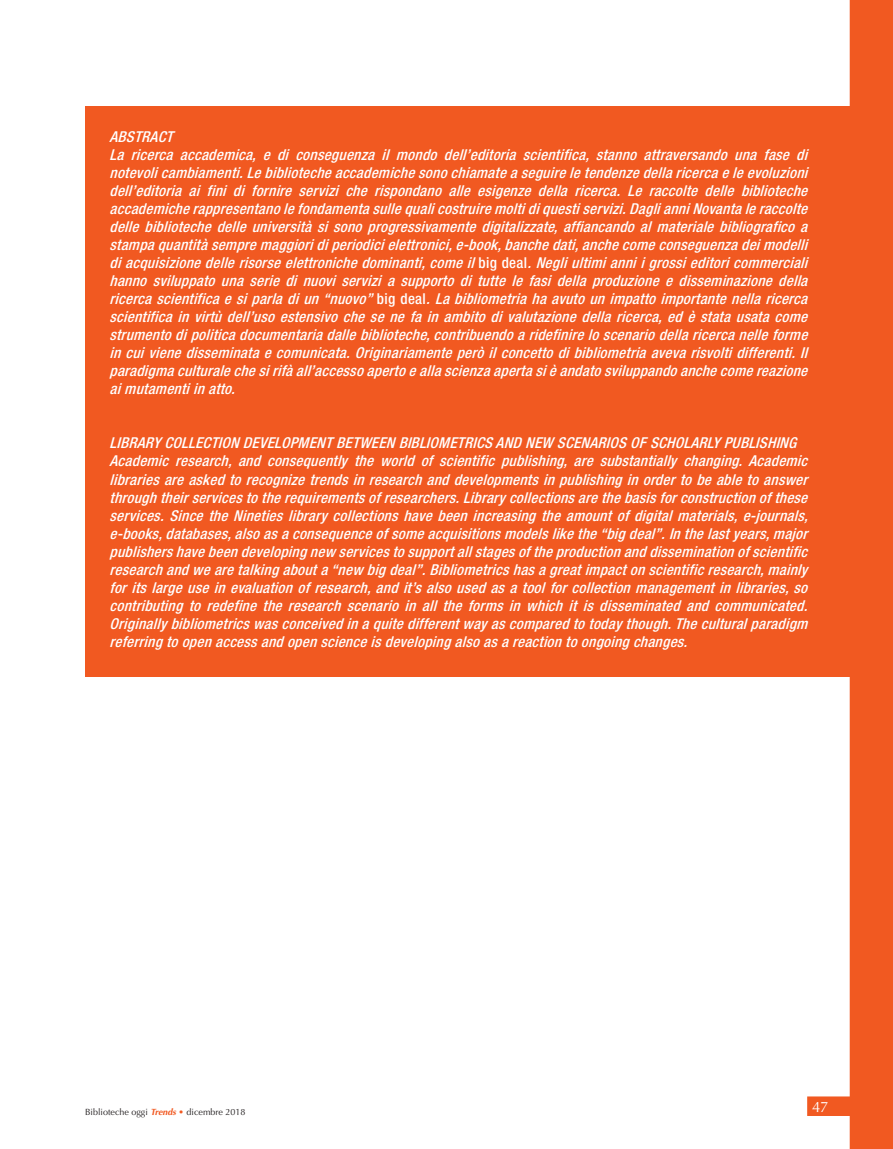
<style>
.page{position:relative;width:893px;height:1149px;background:#fff}
.page>*{position:absolute;margin:0;border:0;box-sizing:border-box;transform-origin:0 0}
.t1{font:italic 500 condensed 15px/18px "Helvetica Neue LT Std";color:#fff}
.t2{font:15px "Optima";color:#fff}
.t3{font:9px "Optima";color:#231f20}
.s1{font-style:normal}
.s2{font-weight:700;font-style:italic;color:#f15921}
.s3{color:#f15921}
</style>
<div class="page">
<svg style="left:807px;top:1096px;width:43px;height:19px"></svg>
<div style="left:850px;top:0;width:43px;height:1148px;background:#f15921"></div>
<div style="left:85px;top:106px;width:808px;height:570px;background:#f15921"></div>
<p class="t1" style="left:109px;top:128px;width:704px">ABSTRACT<br>La ricerca accademica, e di conseguenza il mondo dell’editoria scientifica, stanno attraversando una fase di notevolicambiamenti.Lebibliotecheaccademichesonochiamateaseguireletendenzedellaricercaeleevoluzioni dell’editoria ai fini di fornire servizi che rispondano alle esigenze della ricerca. Le raccolte delle biblioteche accademicherappresentanolefondamentasullequalicostruiremoltidiquestiservizi.DaglianniNovantaleraccolte delle biblioteche delle università si sono progressivamente digitalizzate,affiancando al materiale bibliografico a stampaquantitàsempremaggioridiperiodicielettronici,e-book,banchedati,anchecomeconseguenzadeimodelli diacquisizionedellerisorseelettronichedominanti,comeil<span class="s1">b i g d e a l</span> .Negliultimianniigrossieditoricommerciali hanno sviluppato una serie di nuovi servizi a supporto di tutte le fasi della produzione e disseminazione della ricercascientificaesiparladiun“nuovo”<span class="s1">b i g d e a l</span> .Labibliometriahaavutounimpattoimportantenellaricerca scientifica in virtù dell’uso estensivo che se ne fa in ambito di valutazione della ricerca,ed è stata usata come strumentodipoliticadocumentariadallebiblioteche,contribuendoaridefinireloscenariodellaricercanelleforme incuivienedisseminataecomunicata.Originariamenteperòilconcettodibibliometriaavevarisvoltidifferenti.Il paradigmaculturalechesirifàall’accessoapertoeallascienzaapertasièandatosviluppandoanchecomereazione aimutamentiinatto.</p>
<p class="t1" style="left:110px;top:434px;width:704px">LIBRARYCOLLECTION DEVELOPMENTBETWEEN BIBLIOMETRICSAND NEW SCENARIOSOFSCHOLARLYPUBLISHING Academic research, and consequently the world of scientific publishing, are substantially changing. Academic librariesareaskedtorecognizetrendsinresearchanddevelopmentsinpublishinginordertobeabletoanswer throughtheirservicestotherequirementsofresearchers.Librarycollectionsarethebasisforconstructionofthese services. Since the Nineties library collections have been increasing the amount of digital materials,e-journals, e-books,databases,alsoasaconsequenceofsomeacquisitionsmodelslikethe“bigdeal”.Inthelastyears,major publishershavebeendevelopingnew servicestosupportallstagesoftheproductionanddisseminationofscientific researchandwearetalkingabouta“new bigdeal”.Bibliometricshasagreatimpactonscientificresearch,mainly foritslargeuseinevaluationofresearch,andit’salsousedasatoolforcollectionmanagementinlibraries,so contributing to redefine the research scenario in all the forms in which it is disseminated and communicated.<br>Originallybibliometricswasconceivedinaquitedifferentwayascomparedtotodaythough.Theculturalparadigm referringtoopenaccessandopenscienceisdevelopingalsoasareactiontoongoingchanges.</p>
<p class="t3" style="left:85px;top:1106px;width:162px">Biblioteche oggi <span class="s2">Trends</span> <span class="s3">•</span> dicembre 2018</p>
<p class="t2" style="left:812px;top:1097px;width:18px">47</p>
</div>
